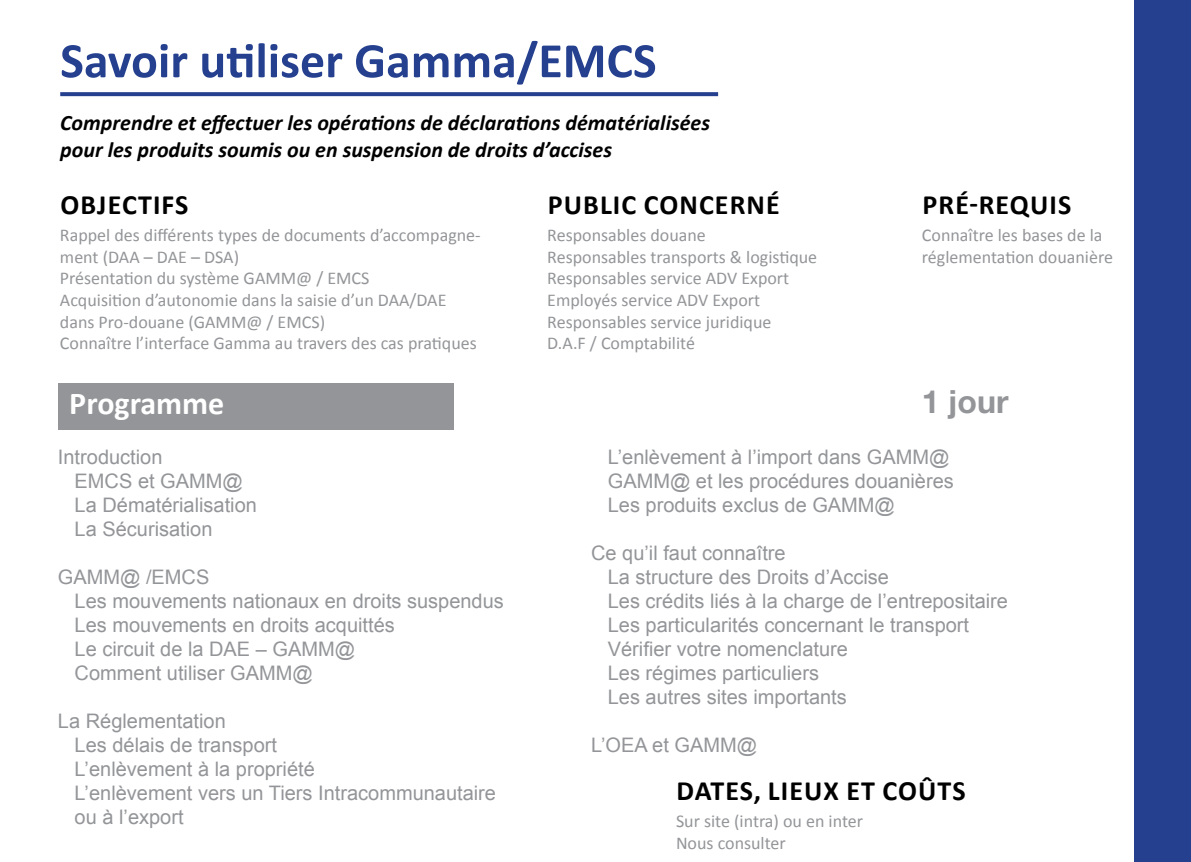
<style>
.page{position:relative;width:1191px;height:862px;background:#fff}
.page>*{position:absolute;margin:0;border:0;box-sizing:border-box;transform-origin:0 0}
.t1{font:700 50px "Calibri";color:#25408f}
.t2{font:700 32px "Calibri";color:#fff}
.t3{font:700 32px "Helvetica Neue LT Std";color:#939598}
.t4{font:700 28px "Calibri";letter-spacing:.04em;color:#000}
.t5{font:italic 700 22px/26.4px "Calibri";color:#000}
.t6{font:20px/24px "Arial";color:#939598}
.t7{font:18px/21.6px "Calibri";color:#939598}
</style>
<div class="page">
<div style="left:1134px;top:0;width:57px;height:862px;background:#25408f"></div>
<svg style="left:60px;top:92px;width:658px;height:4px;background:#2d4793"></svg>
<div style="left:58px;top:383px;width:395px;height:47px;background:#939598"></div>
<h1 class="t1" style="left:60px;top:29px;width:598px">Savoir utiliser Gamma/EMCS</h1>
<p class="t5" style="left:60px;top:110px;width:651px">Comprendre et effectuer les opérations de déclarations dématérialisées pour les produits soumis ou en suspension de droits d’accises</p>
<h3 class="t4" style="left:60px;top:187px;width:61px">Objecti</h3>
<h3 class="t4" style="left:162px;top:187px;width:27px">fs</h3>
<p class="t7" style="left:60px;top:224px;width:422px">Rappel des différents types de documents d’accompagne&shy;ment (DAA – DAE – DSA)<br>Présentation du système GAMM@ / EMCS<br>Acquisition d’autonomie dans la saisie d’un DAA/DAE dans Pro-douane (GAMM@ / EMCS)<br>Connaître l’interface Gamma au travers des cas pratiques</p>
<h3 class="t4" style="left:548px;top:187px;width:233px">public concerné</h3>
<p class="t7" style="left:547px;top:224px;width:271px">Responsables douane<br>Responsables transports &amp; logistique<br>Responsables service ADV Export<br>Employés service ADV Export<br>Responsables service juridique<br>D.A.F / Comptabilité</p>
<h3 class="t4" style="left:922px;top:187px;width:150px">pré-REQUIS</h3>
<p class="t7" style="left:922px;top:224px;width:193px">Connaître les bases de la réglementation douanière</p>
<h2 class="t2" style="left:69px;top:383px;width:156px">Programme</h2>
<h2 class="t3" style="left:922px;top:382px;width:88px">1 jour</h2>
<p class="t6" style="left:75px;top:445px;width:184px;text-indent:-17px">Introduction<br>EMCS et GAMM@<br>La Dématérialisation<br>La Sécurisation</p>
<p class="t6" style="left:75px;top:565px;width:431px;text-indent:-17px">GAMM@ /EMCS<br>Les mouvements nationaux en droits suspendus<br>Les mouvements en droits acquittés<br>Le circuit de la DAE – GAMM@<br>Comment utiliser GAMM@</p>
<p class="t6" style="left:75px;top:709px;width:423px;text-indent:-17px">La Réglementation<br>Les délais de transport<br>L’enlèvement à la propriété<br>L’enlèvement vers un Tiers Intracommunautaire ou à l’export</p>
<p class="t6" style="left:608px;top:445px;width:347px">L’enlèvement à l’import dans GAMM@<br>GAMM@ et les procédures douanières<br>Les produits exclus de GAMM@</p>
<p class="t6" style="left:608px;top:541px;width:402px;text-indent:-17px">Ce qu’il faut connaître<br>La structure des Droits d’Accise<br>Les crédits liés à la charge de l’entrepositaire Les particularités concernant le transport Vérifier votre nomenclature<br>Les régimes particuliers<br>Les autres sites importants</p>
<p class="t6" style="left:591px;top:733px;width:167px">L’OEA et GAMM@</p>
<h3 class="t4" style="left:676px;top:772px;width:290px">DATES, LIEUX ET COÛTS</h3>
<p class="t7" style="left:676px;top:810px;width:189px">Sur site (intra) ou en inter<br>Nous consulter</p>
</div>
